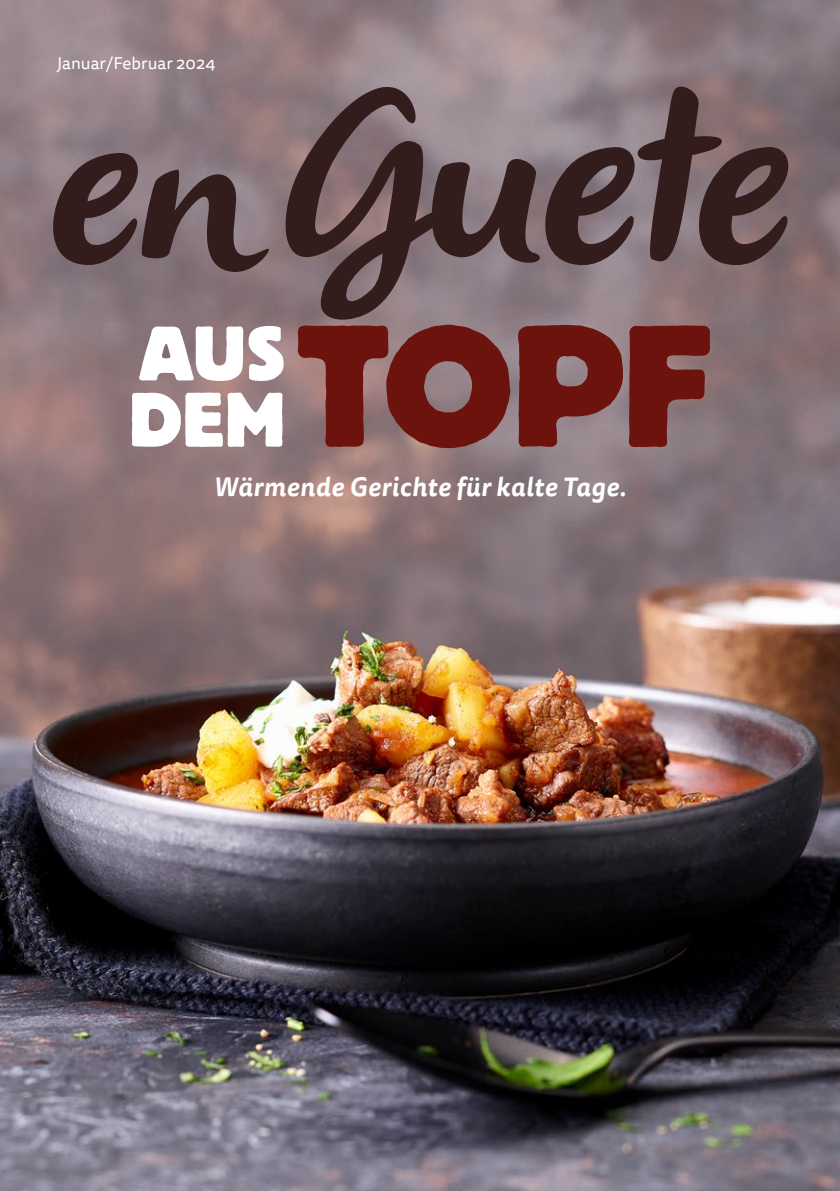
<style>
.page{position:relative;width:840px;height:1191px;background:#fff}
.page>*{position:absolute;margin:0;border:0;box-sizing:border-box;transform-origin:0 0}
.t1{font:italic 238px "Olivier";color:#321c1c}
.t2{font:700 171.6px "Block Berthold BQ";color:#6c130d}
.t3{font:700 76.4px/66.2px "Block Berthold BQ";letter-spacing:.005em;color:#fff}
.t4{font:italic 700 26px "Tisa Sans OT";letter-spacing:.02em;color:#fff}
.t5{font:17px "Tisa Sans OT";color:#fff}
.s1{font-size:226px}
.s2{font-size:254px}
</style>
<div class="page">
<img style="left:0;top:0;width:839px;height:1191px">
<p class="t5" style="left:57px;top:53px;width:160px">Januar/Februar 2024</p>
<h1 class="t1" style="left:45px;top:50px;width:793px"><span class="s1">en</span> <span class="s2">G</span>uete</h1>
<h3 class="t3" style="left:129px;top:322px;width:157px">AUS<br>DEM</h3>
<h2 class="t2" style="left:297px;top:291px;width:414px">TOPF</h2>
<p class="t4" style="left:213px;top:470px;width:414px">Wärmende Gerichte für kalte Tage.</p>
</div>
